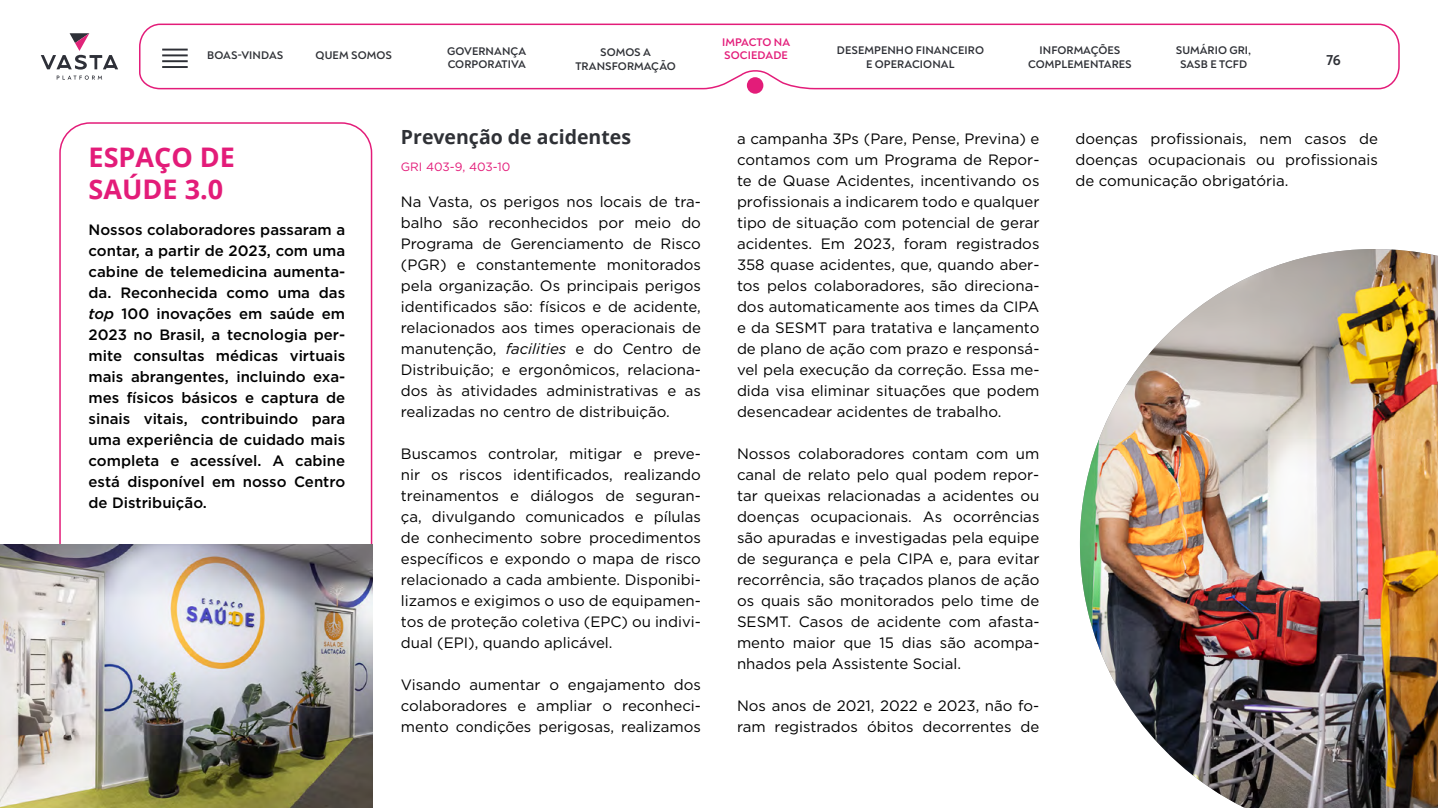
<style>
.page{position:relative;width:1438px;height:808px;background:#fff}
.page>*{position:absolute;margin:0;border:0;box-sizing:border-box;transform-origin:0 0}
.t1{font:700 27px/31.5px "Open Sans";color:#e31c79}
.t2{font:700 19.5px "Open Sans";color:#2f3136}
.t3{font:15px/21px "Gotham";color:#000;text-align:justify}
.t4{font:500 15px/21px "Gotham";color:#000;text-align:justify}
.t5{font:700 15px "Noah";color:#2e3036}
.t6{font:12px "Gotham";color:#e31c79}
.t7{font:700 11.25px/13.5px "Noah";letter-spacing:.01em;color:#2e3036;text-align:center}
.t8{font:700 11.25px/13.5px "Noah";letter-spacing:.01em;color:#2f3136;text-align:center}
.t9{font:700 11.25px/13.5px "Noah";letter-spacing:.01em;color:#e31c79}
.s1{font-style:italic}
</style>
<div class="page">
<img style="left:0;top:545px;width:372px;height:263px">
<img style="left:1079px;top:249px;width:358px;height:559px">
<svg style="left:139px;top:23px;width:1261px;height:67px"></svg>
<div style="left:746px;top:77px;width:17px;height:17px;background:#e31c79;border-radius:50%"></div>
<hr style="left:162px;top:49px;width:26px;height:2px;background:#2e3036">
<hr style="left:162px;top:54px;width:26px;height:2px;background:#2e3036">
<hr style="left:162px;top:60px;width:26px;height:2px;background:#2e3036">
<hr style="left:162px;top:66px;width:26px;height:2px;background:#2e3036">
<svg style="left:41px;top:33px;width:77px;height:47px"></svg>
<p class="t8" style="left:207px;top:49px;width:77px">BOAS-VINDAS</p>
<p class="t8" style="left:315px;top:49px;width:78px">QUEM SOMOS</p>
<p class="t7" style="left:447px;top:44px;width:81px;text-align:left">GOVERNANÇA<br>CORPORATIVA</p>
<p class="t8" style="left:575px;top:46px;width:102px">SOMOS A<br>TRANSFORMAÇÃO</p>
<p class="t9" style="left:722px;top:35px;width:70px">IMPACTO NA<br>SOCIEDADE</p>
<p class="t7" style="left:836px;top:44px;width:149px">DESEMPENHO FINANCEIRO<br>E OPERACIONAL</p>
<p class="t7" style="left:1028px;top:44px;width:105px">INFORMAÇÕES<br>COMPLEMENTARES</p>
<p class="t7" style="left:1175px;top:44px;width:77px">SUMÁRIO GRI,<br>SASB E TCFD</p>
<p class="t5" style="left:1326px;top:50px;width:16px">76</p>
<h1 class="t1" style="left:89px;top:141px;width:148px">ESPAÇO DE<br>SAÚDE 3.0</h1>
<p class="t4" style="left:89px;top:219px;width:258px">Nossos colaboradores passaram a contar, a partir de 2023, com uma cabine de telemedicina aumenta&shy;da. Reconhecida como uma das <span class="s1">top</span> 100 inovações em saúde em 2023 no Brasil, a tecnologia per&shy;mite consultas médicas virtuais mais abrangentes, incluindo exa&shy;mes físicos básicos e captura de sinais vitais, contribuindo para uma experiência de cuidado mais completa e acessível. A cabine está disponível em nosso Centro de Distribuição.</p>
<h2 class="t2" style="left:401px;top:123px;width:232px">Prevenção de acidentes</h2>
<p class="t6" style="left:401px;top:159px;width:111px">GRI 403-9, 403-10</p>
<p class="t3" style="left:401px;top:191px;width:301px">Na Vasta, os perigos nos locais de tra&shy;balho são reconhecidos por meio do Programa de Gerenciamento de Risco (PGR) e constantemente monitorados pela organização. Os principais perigos identificados são: físicos e de acidente, relacionados aos times operacionais de manutenção, <span class="s1">facilities</span> e do Centro de Distribuição; e ergonômicos, relaciona&shy;dos às atividades administrativas e as realizadas no centro de distribuição.</p>
<p class="t3" style="left:401px;top:443px;width:301px">Buscamos controlar, mitigar e preve&shy;nir os riscos identificados, realizando treinamentos e diálogos de seguran&shy;ça, divulgando comunicados e pílulas de conhecimento sobre procedimentos específicos e expondo o mapa de risco relacionado a cada ambiente. Disponibi&shy;lizamos e exigimos o uso de equipamen&shy;tos de proteção coletiva (EPC) ou indivi&shy;dual (EPI), quando aplicável.</p>
<p class="t3" style="left:401px;top:674px;width:301px">Visando aumentar o engajamento dos colaboradores e ampliar o reconheci&shy;mento condições perigosas, realizamos</p>
<p class="t3" style="left:737px;top:128px;width:304px">a campanha 3Ps (Pare, Pense, Previna) e contamos com um Programa de Repor&shy;te de Quase Acidentes, incentivando os profissionais a indicarem todo e qualquer tipo de situação com potencial de gerar acidentes. Em 2023, foram registrados 358 quase acidentes, que, quando aber&shy;tos pelos colaboradores, são direciona&shy;dos automaticamente aos times da CIPA e da SESMT para tratativa e lançamento de plano de ação com prazo e responsá&shy;vel pela execução da correção. Essa me&shy;dida visa eliminar situações que podem desencadear acidentes de trabalho.</p>
<p class="t3" style="left:737px;top:443px;width:304px">Nossos colaboradores contam com um canal de relato pelo qual podem repor&shy;tar queixas relacionadas a acidentes ou doenças ocupacionais. As ocorrências são apuradas e investigadas pela equipe de segurança e pela CIPA e, para evitar recorrência, são traçados planos de ação os quais são monitorados pelo time de SESMT. Casos de acidente com afasta&shy;mento maior que 15 dias são acompa&shy;nhados pela Assistente Social.</p>
<p class="t3" style="left:737px;top:695px;width:304px">Nos anos de 2021, 2022 e 2023, não fo&shy;ram registrados óbitos decorrentes de</p>
<p class="t3" style="left:1075px;top:128px;width:304px">doenças profissionais, nem casos de doenças ocupacionais ou profissionais de comunicação obrigatória.</p>
</div>
